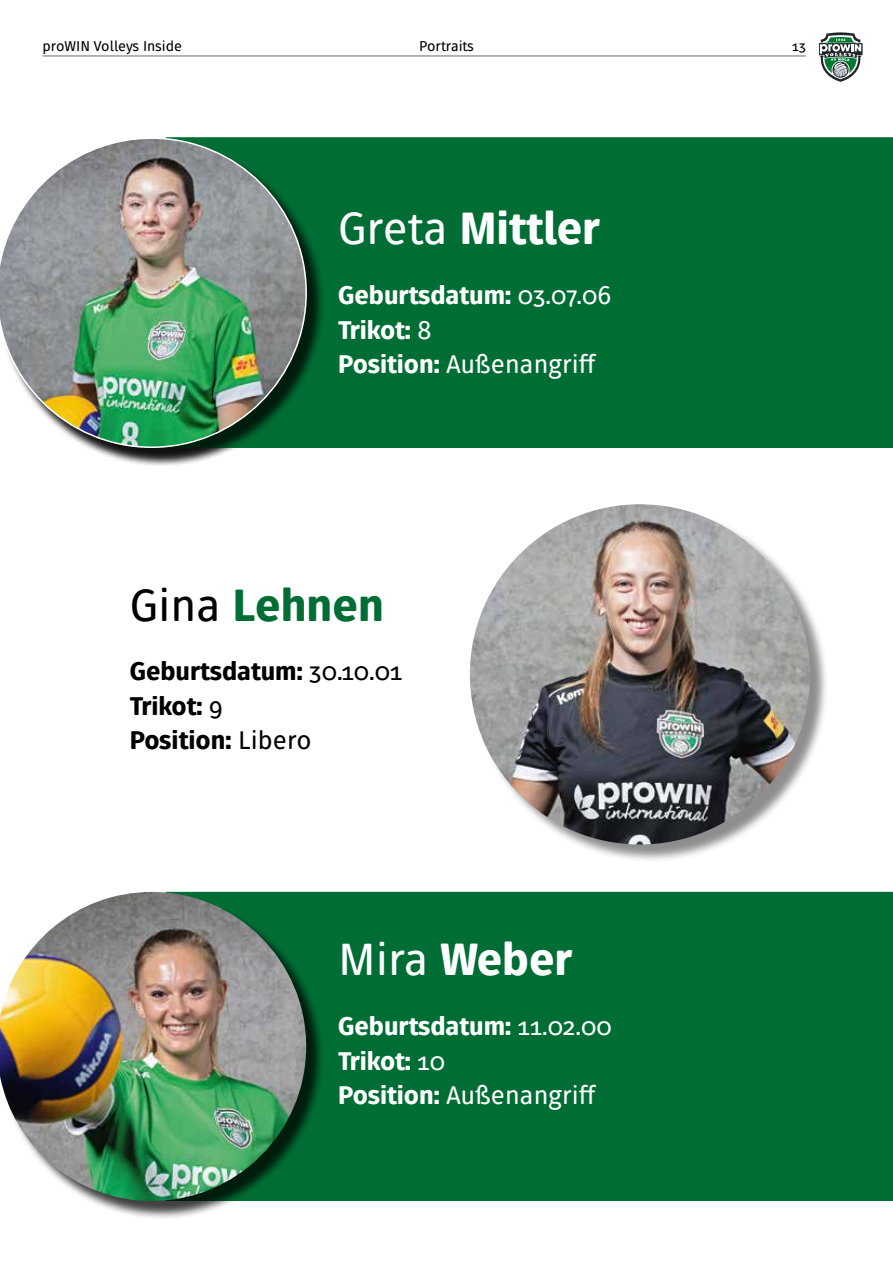
<style>
.page{position:relative;width:893px;height:1263px;background:#fff}
.page>*{position:absolute;margin:0;border:0;box-sizing:border-box;transform-origin:0 0}
.t1{font:800 45px "Fuse V.2 Text";color:#fff}
.t2{font:800 45px "Fuse V.2 Text";color:#006e34}
.t3{font:800 25.5px/34.2px "Fuse V.2 Text";color:#fff}
.t4{font:800 25.5px/34.2px "Fuse V.2 Text";color:#000}
.t5{font:25.5px "Fuse V.2 Text";color:#fff}
.t6{font:14.25px "Fuse V.2 Text";color:#000}
.s1{font-weight:400}
.s2{font-weight:400;color:#000}
</style>
<div class="page">
<svg style="left:819px;top:32px;width:44px;height:50px"></svg>
<hr style="left:43px;top:55px;width:763px;height:2px;background:#9c9d9d">
<div style="left:472px;top:506px;width:356px;height:357px;background:#000;opacity:.45"></div>
<img style="left:470px;top:504px;width:340px;height:340px;border-radius:170px">
<div style="left:307px;top:137px;width:586px;height:311px;background:#006e34"></div>
<div style="left:306px;top:892px;width:587px;height:309px;background:#006e34"></div>
<div style="left:0;top:140px;width:325px;height:326px;background:#000;opacity:.75"></div>
<img style="left:0;top:137px;width:307px;height:311px">
<div style="left:0;top:894px;width:324px;height:325px;background:#000;opacity:.75"></div>
<img style="left:0;top:892px;width:306px;height:309px">
<p class="t6" style="left:43px;top:37px;width:141px">proWIN Volleys Inside</p>
<p class="t6" style="left:419px;top:37px;width:56px">Portraits</p>
<p class="t6" style="left:792px;top:37px;width:15px">13</p>
<h1 class="t1" style="left:338px;top:199px;width:263px"><span class="s1">Greta</span> Mittler</h1>
<p class="t3" style="left:338px;top:278px;width:275px">Geburtsdatum: <span class="s1">03.07.06<br></span>Trikot: <span class="s1">8<br></span>Position: <span class="s1">Außenangriff</span></p>
<p class="t5" style="left:533px;top:280px;width:14px">2</p>
<p class="t5" style="left:582px;top:280px;width:27px">93</p>
<p class="t5" style="left:418px;top:314px;width:14px">2</p>
<p class="t5" style="left:447px;top:348px;width:109px">Universal</p>
<h1 class="t2" style="left:130px;top:576px;width:256px"><span class="s2">Gina</span> Lehnen</h1>
<p class="t4" style="left:130px;top:654px;width:274px">Geburtsdatum: <span class="s1">30.10.01<br></span>Trikot: <span class="s1">9<br></span>Position: <span class="s1">Libero</span></p>
<h1 class="t1" style="left:338px;top:929px;width:236px"><span class="s1">Mira</span> Weber</h1>
<p class="t3" style="left:338px;top:1009px;width:275px">Geburtsdatum: <span class="s1">11.02.00<br></span>Trikot: <span class="s1">10<br></span>Position: <span class="s1">Außenangriff</span></p>
</div>
